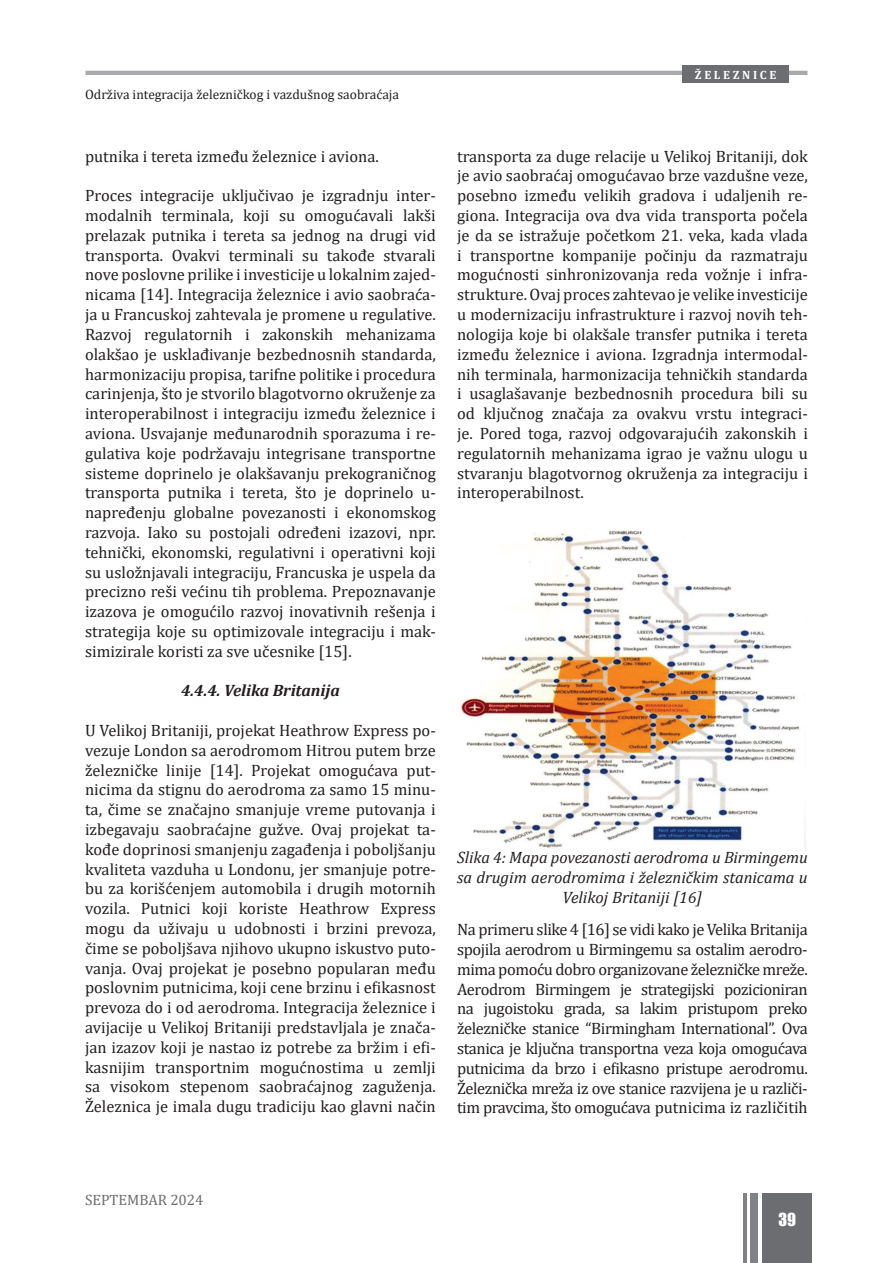
<style>
.page{position:relative;width:893px;height:1263px;background:#fff}
.page>*{position:absolute;margin:0;border:0;box-sizing:border-box;transform-origin:0 0}
.t1{font:16.5px/19.8px "Cambria";color:#231f20;text-align:justify}
.t2{font:italic 16.5px/19.8px "Cambria";letter-spacing:-.005em;color:#231f20;text-align:center}
.t3{font:italic 700 16.5px "Cambria";color:#231f20}
.t4{font:16.5px "Impact";color:#fff}
.t5{font:15px "Cambria";color:#6c6d70}
.t6{font:13.5px "Cambria";color:#231f20}
.t7{font:700 12px "Cambria";color:#fff}
</style>
<div class="page">
<hr style="left:85px;top:71px;width:722px;height:4px;background:#a8a9ad">
<div style="left:682px;top:66px;width:107px;height:17px;background:#6c6d70"></div>
<div style="left:762px;top:1193px;width:50px;height:70px;background:#6c6d70"></div>
<div style="left:750px;top:1193px;width:8px;height:70px;background:#808285"></div>
<hr style="left:743px;top:1193px;width:3px;height:70px;background:#808285">
<img style="left:460px;top:530px;width:346px;height:320px">
<p class="t6" style="left:85px;top:86px;width:316px">Održiva integracija železničkog i vazdušnog saobraćaja</p>
<p class="t1" style="left:85px;top:146px;width:295px">putnika i tereta između železnice i aviona.</p>
<p class="t1" style="left:85px;top:186px;width:352px">Proces integracije uključivao je izgradnju inter&shy;modalnih terminala, koji su omogućavali lakši prelazak putnika i tereta sa jednog na drugi vid transporta. Ovakvi terminali su takođe stvarali nove poslovne prilike i investicije u lokalnim zajed&shy;nicama [14]. Integracija železnice i avio saobraća&shy;ja u Francuskoj zahtevala je promene u regulative.<br>Razvoj regulatornih i zakonskih mehanizama olakšao je usklađivanje bezbednosnih standarda, harmonizaciju propisa, tarifne politike i procedura carinjenja, što je stvorilo blagotvorno okruženje za interoperabilnost i integraciju između železnice i aviona. Usvajanje međunarodnih sporazuma i re&shy;gulativa koje podržavaju integrisane transportne sisteme doprinelo je olakšavanju prekograničnog transporta putnika i tereta, što je doprinelo u&shy;napređenju globalne povezanosti i ekonomskog razvoja. Iako su postojali određeni izazovi, npr. tehnički, ekonomski, regulativni i operativni koji su usložnjavali integraciju, Francuska je uspela da precizno reši većinu tih problema. Prepoznavanje izazova je omogućilo razvoj inovativnih rešenja i strategija koje su optimizovale integraciju i mak&shy;simizirale koristi za sve učesnike [15].</p>
<p class="t3" style="left:181px;top:679px;width:160px">4.4.4. Velika Britanija</p>
<p class="t1" style="left:85px;top:720px;width:352px">U Velikoj Britaniji, projekat Heathrow Express po&shy;vezuje London sa aerodromom Hitrou putem brze železničke linije [14]. Projekat omogućava put&shy;nicima da stignu do aerodroma za samo 15 minu&shy;ta, čime se značajno smanjuje vreme putovanja i izbegavaju saobraćajne gužve. Ovaj projekat ta&shy;kođe doprinosi smanjenju zagađenja i poboljšanju kvaliteta vazduha u Londonu, jer smanjuje potre&shy;bu za korišćenjem automobila i drugih motornih vozila. Putnici koji koriste Heathrow Express mogu da uživaju u udobnosti i brzini prevoza, čime se poboljšava njihovo ukupno iskustvo puto&shy;vanja. Ovaj projekat je posebno popularan među poslovnim putnicima, koji cene brzinu i efikasnost prevoza do i od aerodroma. Integracija železnice i avijacije u Velikoj Britaniji predstavljala je znača&shy;jan izazov koji je nastao iz potrebe za bržim i efi&shy;kasnijim transportnim mogućnostima u zemlji sa visokom stepenom saobraćajnog zaguženja.<br>Železnica je imala dugu tradiciju kao glavni način</p>
<p class="t7" style="left:695px;top:66px;width:83px">Ž E L E Z N I C E</p>
<p class="t1" style="left:457px;top:146px;width:352px">transporta za duge relacije u Velikoj Britaniji, dok je avio saobraćaj omogućavao brze vazdušne veze, posebno između velikih gradova i udaljenih re&shy;giona. Integracija ova dva vida transporta počela je da se istražuje početkom 21. veka, kada vlada i transportne kompanije počinju da razmatraju mogućnosti sinhronizovanja reda vožnje i infra&shy;strukture. Ovaj proces zahtevao je velike investicije u modernizaciju infrastrukture i razvoj novih teh&shy;nologija koje bi olakšale transfer putnika i tereta između železnice i aviona. Izgradnja intermodal&shy;nih terminala, harmonizacija tehničkih standarda i usaglašavanje bezbednosnih procedura bili su od ključnog značaja za ovakvu vrstu integraci&shy;je. Pored toga, razvoj odgovarajućih zakonskih i regulatornih mehanizama igrao je važnu ulogu u stvaranju blagotvornog okruženja za integraciju i interoperabilnost.</p>
<p class="t2" style="left:457px;top:847px;width:352px">Slika 4: Mapa povezanosti aerodroma u Birmingemu sa drugim aerodromima i železničkim stanicama u<br>Velikoj Britaniji [16]</p>
<p class="t1" style="left:457px;top:919px;width:352px">Na primeru slike 4 [16] se vidi kako je Velika Britanija spojila aerodrom u Birmingemu sa ostalim aerodro&shy;mima pomoću dobro organizovane železničke mreže.<br>Aerodrom Birmingem je strategijski pozicioniran na jugoistoku grada, sa lakim pristupom preko železničke stanice “Birmingham International”. Ova stanica je ključna transportna veza koja omogućava putnicima da brzo i efikasno pristupe aerodromu.<br>Železnička mreža iz ove stanice razvijena je u različi&shy;tim pravcima, što omogućava putnicima iz različitih</p>
<p class="t5" style="left:85px;top:1191px;width:120px">SEPTEMBAR 2024</p>
<p class="t4" style="left:778px;top:1207px;width:19px">39</p>
</div>
